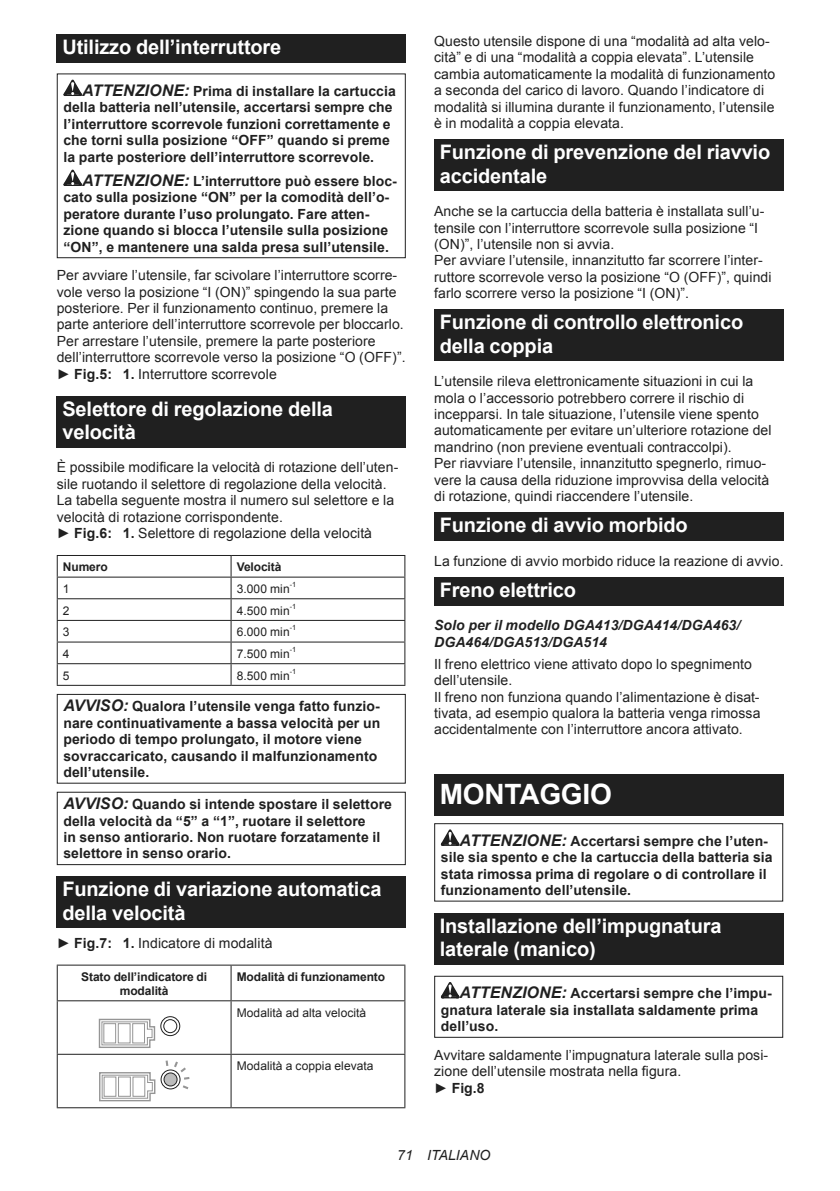
<style>
.page{position:relative;width:840px;height:1191px;background:#fff}
.page>*{position:absolute;margin:0;border:0;box-sizing:border-box;transform-origin:0 0}
.t1{font:700 28px "Arial";letter-spacing:-.01em;color:#fff}
.t2{font:700 20px/23.4px "Arial";letter-spacing:-.01em;color:#fff}
.t3{font:14px/16.4px "Arial";letter-spacing:.005em;color:#202020}
.t4{font:700 14px/16.4px "Arial";letter-spacing:.005em;color:#202020}
.t5{font:italic 700 14px/16.4px "Arial";letter-spacing:.005em;color:#202020}
.t6{font:italic 14px "Arial";letter-spacing:.005em;color:#202020}
.t7{font:12px "Arial";letter-spacing:.005em;color:#202020}
.t8{font:700 12px/14px "Arial";letter-spacing:-.01em;color:#202020;text-align:center}
.t9{font:7.2px "Arial";color:#202020}
.s1{font-style:italic;font-size:16px}
.s2{font-weight:700}
</style>
<div class="page">
<div style="left:57px;top:34px;width:348px;height:29px;background:#202020"></div>
<svg style="left:63px;top:80px;width:19px;height:16px"></svg>
<svg style="left:63px;top:170px;width:19px;height:16px"></svg>
<div style="left:57px;top:73px;width:348px;height:185px;border:1px solid #202020"></div>
<div style="left:57px;top:395px;width:348px;height:52px;background:#202020"></div>
<hr style="left:57px;top:555px;width:174px;height:1px;background:#202020">
<hr style="left:231px;top:555px;width:174px;height:1px;background:#202020">
<hr style="left:57px;top:576px;width:174px;height:1px;background:#202020">
<hr style="left:231px;top:576px;width:174px;height:1px;background:#202020">
<hr style="left:57px;top:598px;width:174px;height:1px;background:#202020">
<hr style="left:231px;top:598px;width:174px;height:1px;background:#202020">
<hr style="left:57px;top:620px;width:174px;height:1px;background:#202020">
<hr style="left:231px;top:620px;width:174px;height:1px;background:#202020">
<hr style="left:57px;top:641px;width:174px;height:1px;background:#202020">
<hr style="left:231px;top:641px;width:174px;height:1px;background:#202020">
<hr style="left:57px;top:663px;width:174px;height:1px;background:#202020">
<svg style="left:57px;top:556px;width:1px;height:129px"></svg>
<hr style="left:231px;top:663px;width:174px;height:1px;background:#202020">
<svg style="left:230px;top:556px;width:1px;height:129px"></svg>
<svg style="left:404px;top:556px;width:1px;height:129px"></svg>
<hr style="left:57px;top:685px;width:174px;height:1px;background:#202020">
<hr style="left:231px;top:685px;width:174px;height:1px;background:#202020">
<div style="left:57px;top:694px;width:348px;height:89px;border:1px solid #202020"></div>
<div style="left:57px;top:791px;width:348px;height:74px;border:1px solid #202020"></div>
<div style="left:57px;top:876px;width:348px;height:52px;background:#202020"></div>
<hr style="left:57px;top:964px;width:174px;height:1px;background:#202020">
<hr style="left:57px;top:965px;width:1px;height:35px;background:#202020">
<hr style="left:231px;top:964px;width:174px;height:1px;background:#202020">
<hr style="left:230px;top:965px;width:1px;height:35px;background:#202020">
<hr style="left:404px;top:965px;width:1px;height:35px;background:#202020">
<hr style="left:57px;top:1000px;width:174px;height:1px;background:#202020">
<hr style="left:57px;top:1001px;width:1px;height:52px;background:#202020">
<hr style="left:231px;top:1000px;width:174px;height:1px;background:#202020">
<hr style="left:230px;top:1001px;width:1px;height:52px;background:#202020">
<hr style="left:404px;top:1001px;width:1px;height:52px;background:#202020">
<hr style="left:57px;top:1053px;width:174px;height:1px;background:#202020">
<hr style="left:57px;top:1054px;width:1px;height:53px;background:#202020">
<hr style="left:231px;top:1053px;width:174px;height:1px;background:#202020">
<hr style="left:230px;top:1054px;width:1px;height:53px;background:#202020">
<hr style="left:404px;top:1054px;width:1px;height:53px;background:#202020">
<hr style="left:57px;top:1107px;width:174px;height:1px;background:#202020">
<hr style="left:231px;top:1107px;width:174px;height:1px;background:#202020">
<svg style="left:98px;top:1016px;width:83px;height:32px"></svg>
<svg style="left:99px;top:1060px;width:90px;height:42px"></svg>
<div style="left:434px;top:139px;width:348px;height:52px;background:#202020"></div>
<div style="left:434px;top:309px;width:348px;height:52px;background:#202020"></div>
<div style="left:434px;top:512px;width:348px;height:29px;background:#202020"></div>
<div style="left:434px;top:577px;width:348px;height:28px;background:#202020"></div>
<div style="left:434px;top:774px;width:348px;height:41px;background:#202020"></div>
<svg style="left:440px;top:829px;width:19px;height:16px"></svg>
<div style="left:434px;top:823px;width:348px;height:78px;border:1px solid #202020"></div>
<div style="left:434px;top:913px;width:348px;height:52px;background:#202020"></div>
<svg style="left:440px;top:982px;width:19px;height:16px"></svg>
<div style="left:434px;top:975px;width:348px;height:62px;border:1px solid #202020"></div>
<h2 class="t2" style="left:62px;top:37px;width:220px">Utilizzo dell’interruttore</h2>
<p class="t4" style="left:63px;top:84px;width:334px;text-indent:19px"><span class="s1">ATTENZIONE:</span> Prima di installare la cartuccia della batteria nell’utensile, accertarsi sempre che l’interruttore scorrevole funzioni correttamente e che torni sulla posizione “OFF” quando si preme la parte posteriore dell’interruttore scorrevole.</p>
<p class="t4" style="left:63px;top:174px;width:335px;text-indent:19px"><span class="s1">ATTENZIONE:</span> L’interruttore può essere bloc&shy;cato sulla posizione “ON” per la comodità dell’o&shy;peratore durante l’uso prolungato. Fare atten&shy;zione quando si blocca l’utensile sulla posizione “ON”, e mantenere una salda presa sull’utensile.</p>
<p class="t3" style="left:57px;top:268px;width:350px">Per avviare l’utensile, far scivolare l’interruttore scorre&shy;vole verso la posizione “I (ON)” spingendo la sua parte posteriore. Per il funzionamento continuo, premere la parte anteriore dell’interruttore scorrevole per bloccarlo.<br>Per arrestare l’utensile, premere la parte posteriore dell’interruttore scorrevole verso la posizione “O (OFF)”. ► <span class="s2">Fig.5: 1.</span> Interruttore scorrevole</p>
<h2 class="t2" style="left:62px;top:398px;width:272px">Selettore di regolazione della velocità</h2>
<p class="t3" style="left:57px;top:459px;width:343px">È possibile modificare la velocità di rotazione dell’uten&shy;sile ruotando il selettore di regolazione della velocità.<br>La tabella seguente mostra il numero sul selettore e la velocità di rotazione corrispondente.<br>► <span class="s2">Fig.6: 1.</span> Selettore di regolazione della velocità</p>
<p class="t8" style="left:63px;top:561px;width:46px">Numero</p>
<p class="t8" style="left:236px;top:561px;width:46px">Velocità</p>
<p class="t7" style="left:63px;top:584px;width:8px">1</p>
<p class="t7" style="left:236px;top:584px;width:54px">3.000 min</p>
<p class="t9" style="left:289px;top:582px;width:8px">-1</p>
<p class="t7" style="left:63px;top:606px;width:8px">2</p>
<p class="t7" style="left:236px;top:606px;width:54px">4.500 min</p>
<p class="t9" style="left:289px;top:603px;width:8px">-1</p>
<p class="t7" style="left:63px;top:627px;width:8px">3</p>
<p class="t7" style="left:236px;top:627px;width:54px">6.000 min</p>
<p class="t9" style="left:289px;top:625px;width:8px">-1</p>
<p class="t7" style="left:63px;top:649px;width:8px">4</p>
<p class="t7" style="left:236px;top:649px;width:54px">7.500 min</p>
<p class="t9" style="left:289px;top:647px;width:8px">-1</p>
<p class="t7" style="left:63px;top:671px;width:8px">5</p>
<p class="t7" style="left:236px;top:671px;width:54px">8.500 min</p>
<p class="t9" style="left:289px;top:668px;width:8px">-1</p>
<p class="t4" style="left:63px;top:699px;width:318px"><span class="s1">AVVISO:</span> Qualora l’utensile venga fatto funzio&shy;nare continuativamente a bassa velocità per un periodo di tempo prolungato, il motore viene sovraccaricato, causando il malfunzionamento dell’utensile.</p>
<p class="t4" style="left:63px;top:797px;width:330px"><span class="s1">AVVISO:</span> Quando si intende spostare il selettore della velocità da “5” a “1”, ruotare il selettore<br>in senso antiorario. Non ruotare forzatamente il selettore in senso orario.</p>
<h2 class="t2" style="left:62px;top:879px;width:320px">Funzione di variazione automatica della velocità</h2>
<p class="t3" style="left:57px;top:934px;width:217px">► <span class="s2">Fig.7: 1.</span> Indicatore di modalità</p>
<p class="t8" style="left:81px;top:970px;width:127px">Stato dell’indicatore di modalità</p>
<p class="t8" style="left:236px;top:970px;width:150px">Modalità di funzionamento</p>
<p class="t7" style="left:236px;top:1008px;width:131px">Modalità ad alta velocità</p>
<p class="t7" style="left:236px;top:1061px;width:138px">Modalità a coppia elevata</p>
<p class="t3" style="left:434px;top:33px;width:342px">Questo utensile dispone di una “modalità ad alta velo&shy;cità” e di una “modalità a coppia elevata”. L’utensile cambia automaticamente la modalità di funzionamento a seconda del carico di lavoro. Quando l’indicatore di modalità si illumina durante il funzionamento, l’utensile è in modalità a coppia elevata.</p>
<h2 class="t2" style="left:439px;top:142px;width:332px">Funzione di prevenzione del riavvio accidentale</h2>
<p class="t3" style="left:434px;top:203px;width:339px">Anche se la cartuccia della batteria è installata sull’u&shy;tensile con l’interruttore scorrevole sulla posizione “I (ON)”, l’utensile non si avvia.<br>Per avviare l’utensile, innanzitutto far scorrere l’inter&shy;ruttore scorrevole verso la posizione “O (OFF)”, quindi farlo scorrere verso la posizione “I (ON)”.</p>
<h2 class="t2" style="left:439px;top:312px;width:305px">Funzione di controllo elettronico della coppia</h2>
<p class="t3" style="left:434px;top:373px;width:339px">L’utensile rileva elettronicamente situazioni in cui la mola o l’accessorio potrebbero correre il rischio di incepparsi. In tale situazione, l’utensile viene spento automaticamente per evitare un’ulteriore rotazione del mandrino (non previene eventuali contraccolpi).<br>Per riavviare l’utensile, innanzitutto spegnerlo, rimuo&shy;vere la causa della riduzione improvvisa della velocità di rotazione, quindi riaccendere l’utensile.</p>
<h2 class="t2" style="left:439px;top:515px;width:249px">Funzione di avvio morbido</h2>
<p class="t3" style="left:434px;top:552px;width:350px">La funzione di avvio morbido riduce la reazione di avvio.</p>
<h2 class="t2" style="left:439px;top:580px;width:138px">Freno elettrico</h2>
<p class="t5" style="left:434px;top:618px;width:307px">Solo per il modello DGA413/DGA414/DGA463/<br>DGA464/DGA513/DGA514</p>
<p class="t3" style="left:434px;top:657px;width:327px">Il freno elettrico viene attivato dopo lo spegnimento dell’utensile.<br>Il freno non funziona quando l’alimentazione è disat&shy;tivata, ad esempio qualora la batteria venga rimossa accidentalmente con l’interruttore ancora attivato.</p>
<h1 class="t1" style="left:439px;top:782px;width:173px">MONTAGGIO</h1>
<p class="t4" style="left:440px;top:833px;width:333px;text-indent:19px"><span class="s1">ATTENZIONE:</span> Accertarsi sempre che l’uten&shy;sile sia spento e che la cartuccia della batteria sia stata rimossa prima di regolare o di controllare il funzionamento dell’utensile.</p>
<h2 class="t2" style="left:439px;top:916px;width:283px">Installazione dell’impugnatura laterale (manico)</h2>
<p class="t4" style="left:440px;top:986px;width:332px;text-indent:19px"><span class="s1">ATTENZIONE:</span> Accertarsi sempre che l’impu&shy;gnatura laterale sia installata saldamente prima dell’uso.</p>
<p class="t3" style="left:434px;top:1047px;width:335px">Avvitare saldamente l’impugnatura laterale sulla posi&shy;zione dell’utensile mostrata nella figura.<br>► <span class="s2">Fig.8</span></p>
<p class="t6" style="left:397px;top:1150px;width:95px">71 ITALIANO</p>
</div>
